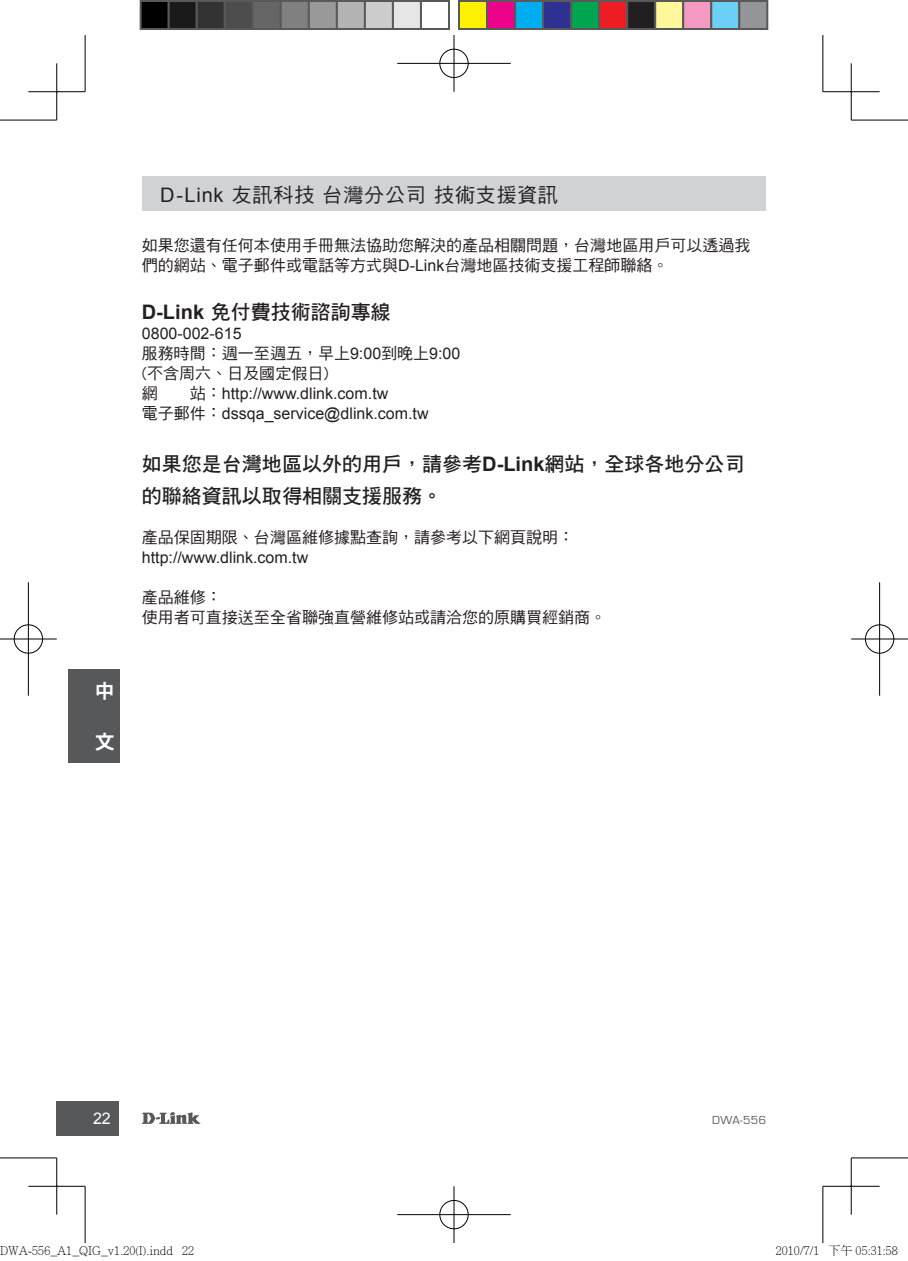
<style>
.page{position:relative;width:908px;height:1261px;background:#fff}
.page>*{position:absolute;margin:0;border:0;box-sizing:border-box;transform-origin:0 0}
.t1{font:20px/32px "DF Hei Std W7";color:#231f20}
.t2{font:20px "DF Hei Std W5";letter-spacing:.04em;color:#231f20}
.t3{font:20px "DF Hei Std W9";color:#fff}
.t4{font:16px/20px "DF Hei Std W5";color:#231f20}
.t5{font:16px/20px "Arial";color:#231f20;text-align:center}
.t6{font:16px "Arial";color:#fff}
.t7{font:300 12px "Adobe Ming Std";color:#000}
.t8{font:12px "Eurostile";letter-spacing:.03em;color:#57585a}
.s1{font-family:"Arial"}
.s2{font-family:"Arial";font-weight:700}
.s3{font-family:"DF Hei Std W5"}
</style>
<div class="page">
<svg style="left:142px;top:1112px;width:58px;height:12px"></svg>
<div style="left:57px;top:1101px;width:62px;height:34px;background:#57585a"></div>
<div style="left:68px;top:669px;width:51px;height:94px;background:#57585a"></div>
<div style="left:142px;top:176px;width:623px;height:34px;background:#d1d2d4"></div>
<hr style="left:0;top:120px;width:57px;height:1px;background:#000">
<hr style="left:850px;top:120px;width:57px;height:1px;background:#000">
<hr style="left:0;top:1157px;width:57px;height:1px;background:#000">
<hr style="left:850px;top:1157px;width:57px;height:1px;background:#000">
<hr style="left:85px;top:35px;width:1px;height:57px;background:#000">
<hr style="left:85px;top:1186px;width:1px;height:57px;background:#000">
<hr style="left:822px;top:35px;width:1px;height:57px;background:#000">
<hr style="left:822px;top:1186px;width:1px;height:57px;background:#000">
<hr style="left:28px;top:91px;width:57px;height:1px;background:#000">
<hr style="left:822px;top:91px;width:57px;height:1px;background:#000">
<hr style="left:28px;top:1186px;width:57px;height:1px;background:#000">
<hr style="left:822px;top:1186px;width:57px;height:1px;background:#000">
<hr style="left:56px;top:63px;width:1px;height:57px;background:#000">
<hr style="left:56px;top:1158px;width:1px;height:56px;background:#000">
<hr style="left:850px;top:63px;width:1px;height:57px;background:#000">
<hr style="left:850px;top:1158px;width:1px;height:56px;background:#000">
<div style="left:438px;top:48px;width:31px;height:31px;border:3px solid #fff;border-radius:50%"></div>
<hr style="left:397px;top:62px;width:113px;height:3px;background:#fff">
<hr style="left:452px;top:35px;width:3px;height:57px;background:#fff">
<div style="left:439px;top:49px;width:29px;height:29px;border:1px solid #000;border-radius:50%"></div>
<hr style="left:397px;top:63px;width:113px;height:1px;background:#000">
<hr style="left:453px;top:35px;width:1px;height:57px;background:#000">
<div style="left:438px;top:1199px;width:31px;height:31px;border:3px solid #fff;border-radius:50%"></div>
<hr style="left:397px;top:1213px;width:113px;height:3px;background:#fff">
<hr style="left:452px;top:1186px;width:3px;height:57px;background:#fff">
<div style="left:439px;top:1200px;width:29px;height:29px;border:1px solid #000;border-radius:50%"></div>
<hr style="left:397px;top:1214px;width:113px;height:1px;background:#000">
<hr style="left:453px;top:1186px;width:1px;height:57px;background:#000">
<div style="left:13px;top:623px;width:31px;height:31px;border:3px solid #fff;border-radius:50%"></div>
<hr style="left:0;top:637px;width:57px;height:3px;background:#fff">
<hr style="left:27px;top:582px;width:3px;height:113px;background:#fff">
<div style="left:14px;top:624px;width:29px;height:29px;border:1px solid #000;border-radius:50%"></div>
<hr style="left:0;top:638px;width:57px;height:1px;background:#000">
<hr style="left:28px;top:582px;width:1px;height:113px;background:#000">
<div style="left:863px;top:623px;width:31px;height:31px;border:3px solid #fff;border-radius:50%"></div>
<hr style="left:850px;top:637px;width:57px;height:3px;background:#fff">
<hr style="left:877px;top:582px;width:3px;height:113px;background:#fff">
<div style="left:864px;top:624px;width:29px;height:29px;border:1px solid #000;border-radius:50%"></div>
<hr style="left:850px;top:638px;width:57px;height:1px;background:#000">
<hr style="left:878px;top:582px;width:1px;height:113px;background:#000">
<div style="left:141px;top:1px;width:28px;height:28px;background:#000"></div>
<div style="left:140px;top:0;width:30px;height:30px;border:2px solid #595959"></div>
<div style="left:169px;top:1px;width:28px;height:28px;background:#1a1a1a"></div>
<div style="left:168px;top:0;width:30px;height:30px;border:2px solid #595959"></div>
<div style="left:197px;top:1px;width:28px;height:28px;background:#333"></div>
<div style="left:196px;top:0;width:30px;height:30px;border:2px solid #595959"></div>
<div style="left:225px;top:1px;width:28px;height:28px;background:#4d4d4d"></div>
<div style="left:224px;top:0;width:30px;height:30px;border:2px solid #595959"></div>
<div style="left:253px;top:1px;width:28px;height:28px;background:#666"></div>
<div style="left:252px;top:0;width:30px;height:30px;border:2px solid #595959"></div>
<div style="left:281px;top:1px;width:28px;height:28px;background:#808080"></div>
<div style="left:280px;top:0;width:30px;height:30px;border:2px solid #595959"></div>
<div style="left:309px;top:1px;width:28px;height:28px;background:#999"></div>
<div style="left:308px;top:0;width:30px;height:30px;border:2px solid #595959"></div>
<div style="left:337px;top:1px;width:28px;height:28px;background:#b3b3b3"></div>
<div style="left:336px;top:0;width:30px;height:30px;border:2px solid #595959"></div>
<div style="left:365px;top:1px;width:28px;height:28px;background:#ccc"></div>
<div style="left:364px;top:0;width:30px;height:30px;border:2px solid #595959"></div>
<div style="left:393px;top:1px;width:28px;height:28px;background:#e6e6e6"></div>
<div style="left:392px;top:0;width:30px;height:30px;border:2px solid #595959"></div>
<div style="left:420px;top:0;width:30px;height:30px;border:2px solid #595959"></div>
<div style="left:459px;top:1px;width:28px;height:28px;background:#fff101"></div>
<div style="left:458px;top:0;width:30px;height:30px;border:2px solid #595959"></div>
<div style="left:487px;top:1px;width:28px;height:28px;background:#ed028c"></div>
<div style="left:486px;top:0;width:30px;height:30px;border:2px solid #595959"></div>
<div style="left:515px;top:1px;width:28px;height:28px;background:#00aeef"></div>
<div style="left:514px;top:0;width:30px;height:30px;border:2px solid #595959"></div>
<div style="left:543px;top:1px;width:28px;height:28px;background:#2e3092"></div>
<div style="left:542px;top:0;width:30px;height:30px;border:2px solid #595959"></div>
<div style="left:571px;top:1px;width:28px;height:28px;background:#00a54f"></div>
<div style="left:570px;top:0;width:30px;height:30px;border:2px solid #595959"></div>
<div style="left:599px;top:1px;width:28px;height:28px;background:#ee1d23"></div>
<div style="left:598px;top:0;width:30px;height:30px;border:2px solid #595959"></div>
<div style="left:627px;top:1px;width:28px;height:28px;background:#231f20"></div>
<div style="left:626px;top:0;width:30px;height:30px;border:2px solid #595959"></div>
<div style="left:655px;top:1px;width:28px;height:28px;background:#fff79a"></div>
<div style="left:654px;top:0;width:30px;height:30px;border:2px solid #595959"></div>
<div style="left:683px;top:1px;width:28px;height:28px;background:#f499c2"></div>
<div style="left:682px;top:0;width:30px;height:30px;border:2px solid #595959"></div>
<div style="left:711px;top:1px;width:28px;height:28px;background:#6bcff6"></div>
<div style="left:710px;top:0;width:30px;height:30px;border:2px solid #595959"></div>
<div style="left:739px;top:1px;width:28px;height:28px;background:#939598"></div>
<div style="left:738px;top:0;width:30px;height:30px;border:2px solid #595959"></div>
<p class="t3" style="left:95px;top:680px;width:19px">中</p>
<p class="t3" style="left:95px;top:730px;width:21px">文</p>
<p class="t2" style="left:160px;top:184px;width:399px"><span class="s1">D-Link</span> 友訊科技 台灣分公司 技術支援資訊</p>
<p class="t4" style="left:142px;top:235px;width:609px">如果您還有任何本使用手冊無法協助您解決的產品相關問題，台灣地區用戶可以透過我們的網站、電子郵件或電話等方式與<span class="s1">D-Link</span>台灣地區技術支援工程師聯絡。</p>
<p class="t1" style="left:142px;top:295px;width:250px"><span class="s2">D-Link</span> 免付費技術諮詢專線</p>
<p class="t5" style="left:142px;top:323px;width:101px">0800-002-615</p>
<p class="t4" style="left:142px;top:343px;width:320px">服務時間：週一至週五，早上<span class="s1">9:00</span>到晚上<span class="s1">9:00 </span>(不含周六、日及國定假日)<br>網</p>
<p class="t5" style="left:142px;top:383px;width:288px"><span class="s3">站：</span>http://www.dlink.com.tw<br><span class="s3">電子郵件：</span>dssqa_service@dlink.com.tw</p>
<p class="t1" style="left:142px;top:447px;width:604px">如果您是台灣地區以外的用戶，請參考<span class="s2">D-Link</span>網站，全球各地分公司的聯絡資訊以取得相關支援服務。</p>
<p class="t4" style="left:142px;top:527px;width:433px">產品保固期限、台灣區維修據點查詢，請參考以下網頁說明：</p>
<p class="t5" style="left:142px;top:547px;width:168px">http://www.dlink.com.tw</p>
<p class="t4" style="left:142px;top:587px;width:465px">產品維修：<br>使用者可直接送至全省聯強直營維修站或請洽您的原購買經銷商。</p>
<p class="t6" style="left:93px;top:1107px;width:19px">22</p>
<p class="t8" style="left:711px;top:1113px;width:55px">DWA-556</p>
<p class="t7" style="left:0;top:1244px;width:195px">DWA-556_A1_QIG_v1.20(I).indd 22</p>
<p class="t7" style="left:775px;top:1244px;width:123px">2010/7/1 下午 05:31:58</p>
</div>
